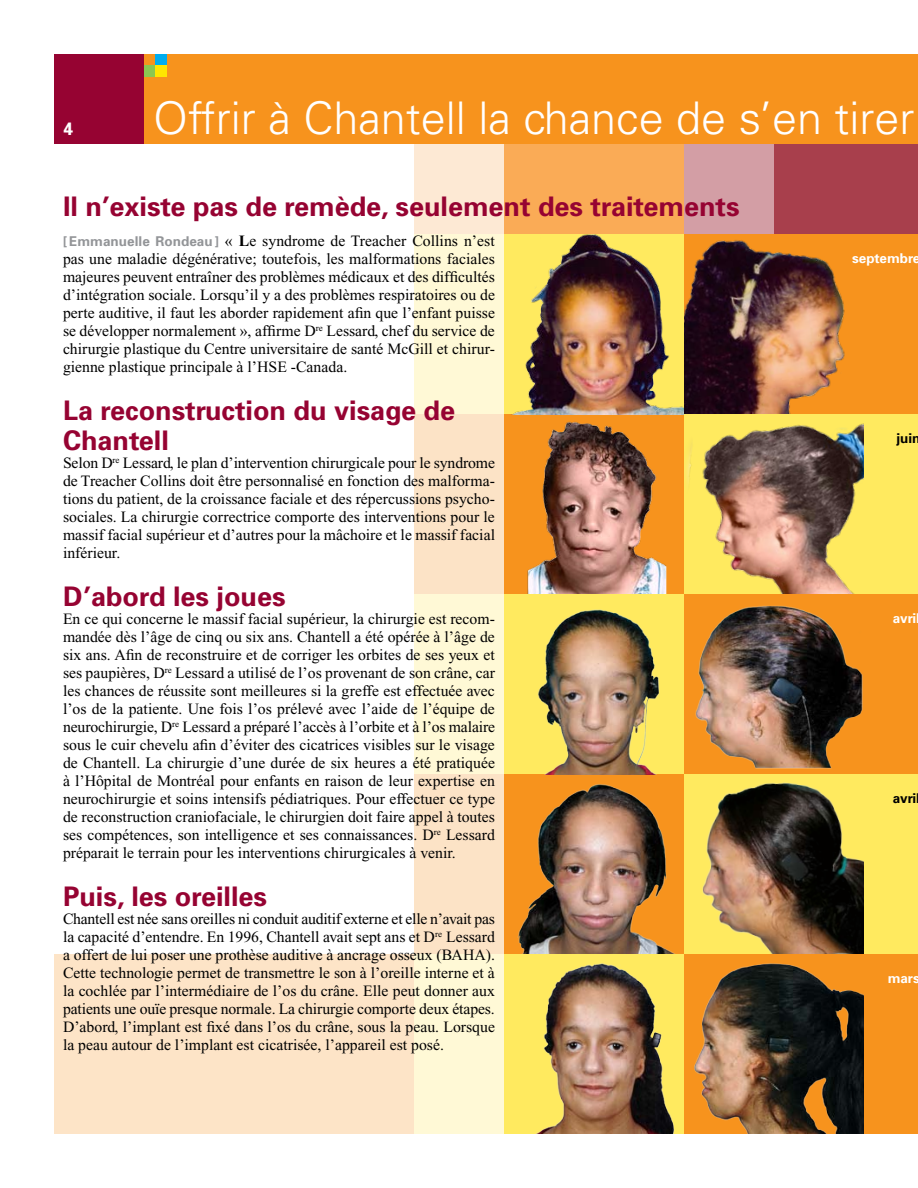
<style>
.page{position:relative;width:918px;height:1188px;background:#fff}
.page>*{position:absolute;margin:0;border:0;box-sizing:border-box;transform-origin:0 0}
.t1{font:300 45px "Univers";color:#fff}
.t2{font:700 27px/30px "Univers";color:#960332}
.t3{font:15.75px/18px "Times New Roman";color:#000;text-align:justify}
.t4{font:700 13.5px "Univers";color:#fff}
.t5{font:700 13.5px "Univers";color:#000}
.s1{font-family:"Univers";font-weight:700;font-size:13.5px;color:#939598}
.s2{font-weight:700}
</style>
<div class="page">
<div style="left:144px;top:54px;width:774px;height:90px;background:#f7931d"></div>
<div style="left:54px;top:954px;width:864px;height:180px;background:#fde4c7"></div>
<div style="left:684px;top:234px;width:234px;height:180px;background:#f7931d"></div>
<div style="left:684px;top:594px;width:234px;height:180px;background:#f7931d"></div>
<div style="left:684px;top:414px;width:234px;height:180px;background:#ffea5f"></div>
<div style="left:684px;top:774px;width:234px;height:180px;background:#ffea5f"></div>
<div style="left:684px;top:954px;width:234px;height:180px;background:#f7931d"></div>
<div style="left:414px;top:144px;width:270px;height:90px;background:#faab56"></div>
<div style="left:684px;top:144px;width:234px;height:90px;background:#a83f4c"></div>
<img style="left:504px;top:234px;width:341px;height:181px">
<img style="left:504px;top:954px;width:180px;height:180px">
<img style="left:694px;top:963px;width:170px;height:171px">
<img style="left:506px;top:414px;width:358px;height:180px">
<img style="left:504px;top:594px;width:359px;height:180px">
<img style="left:504px;top:776px;width:178px;height:178px">
<img style="left:682px;top:774px;width:182px;height:180px">
<div style="left:684px;top:144px;width:90px;height:90px;background:#d39ea5"></div>
<div style="left:414px;top:144px;width:90px;height:990px;background:linear-gradient(to right,#fef0d0,#fef0d0)"></div>
<div style="left:54px;top:54px;width:90px;height:90px;background:#960332"></div>
<div style="left:155px;top:54px;width:11px;height:11px;background:#00adef"></div>
<div style="left:144px;top:65px;width:11px;height:11px;background:#8bc751"></div>
<div style="left:155px;top:65px;width:11px;height:11px;background:#ffe600"></div>
<h1 class="t1" style="left:153px;top:90px;width:763px">Offrir à Chantell la chance de s’en tirer</h1>
<h2 class="t2" style="left:63px;top:190px;width:678px">Il n’existe pas de remède, seulement des traitements</h2>
<p class="t3" style="left:63px;top:232px;width:434px"><span class="s1">[ Emmanuelle Rondeau ]</span> « <span class="s2">L</span>e syndrome de Treacher Collins n’est pas une maladie dégénérative; toutefois, les malformations faciales majeures peuvent entraîner des problèmes médicaux et des difficultés d’intégration sociale. Lorsqu’il y a des problèmes respiratoires ou de perte auditive, il faut les aborder rapidement afin que l’enfant puisse se développer normalement », affirme D<sup>re</sup> Lessard, chef du service de chirurgie plastique du Centre universitaire de santé McGill et chirur&shy;gienne plastique principale à l’HSE -Canada.</p>
<h2 class="t2" style="left:63px;top:395px;width:394px">La reconstruction du visage de<br>Chantell</h2>
<p class="t3" style="left:63px;top:454px;width:434px">Selon D<sup>re</sup> Lessard, le plan d’intervention chirurgicale pour le syndrome de Treacher Collins doit être personnalisé en fonction des malforma&shy;tions du patient, de la croissance faciale et des répercussions psycho&shy;sociales. La chirurgie correctrice comporte des interventions pour le massif facial supérieur et d’autres pour la mâchoire et le massif facial inférieur.</p>
<h2 class="t2" style="left:63px;top:581px;width:224px">D’abord les joues</h2>
<p class="t3" style="left:63px;top:610px;width:434px">En ce qui concerne le massif facial supérieur, la chirurgie est recom&shy;mandée dès l’âge de cinq ou six ans. Chantell a été opérée à l’âge de six ans. Afin de reconstruire et de corriger les orbites de ses yeux et ses paupières, D<sup>re</sup> Lessard a utilisé de l’os provenant de son crâne, car les chances de réussite sont meilleures si la greffe est effectuée avec l’os de la patiente. Une fois l’os prélevé avec l’aide de l’équipe de neurochirurgie, D<sup>re</sup> Lessard a préparé l’accès à l’orbite et à l’os malaire sous le cuir chevelu afin d’éviter des cicatrices visibles sur le visage de Chantell. La chirurgie d’une durée de six heures a été pratiquée à l’Hôpital de Montréal pour enfants en raison de leur expertise en neurochirurgie et soins intensifs pédiatriques. Pour effectuer ce type de reconstruction craniofaciale, le chirurgien doit faire appel à toutes ses compétences, son intelligence et ses connaissances. D<sup>re</sup> Lessard préparait le terrain pour les interventions chirurgicales à venir.</p>
<h2 class="t2" style="left:63px;top:881px;width:206px">Puis, les oreilles</h2>
<p class="t3" style="left:63px;top:910px;width:434px">Chantell est née sans oreilles ni conduit auditif externe et elle n’avait pas la capacité d’entendre. En 1996, Chantell avait sept ans et D<sup>re</sup> Lessard a offert de lui poser une prothèse auditive à ancrage osseux (BAHA).<br>Cette technologie permet de transmettre le son à l’oreille interne et à la cochlée par l’intermédiaire de l’os du crâne. Elle peut donner aux patients une ouïe presque normale. La chirurgie comporte deux étapes.<br>D’abord, l’implant est fixé dans l’os du crâne, sous la peau. Lorsque la peau autour de l’implant est cicatrisée, l’appareil est posé.</p>
<p class="t4" style="left:852px;top:250px;width:70px">septembre</p>
<p class="t5" style="left:896px;top:430px;width:26px">juin</p>
<p class="t4" style="left:893px;top:610px;width:25px">avri</p>
<p class="t5" style="left:893px;top:790px;width:25px">avri</p>
<p class="t4" style="left:888px;top:970px;width:34px">mars</p>
</div>
